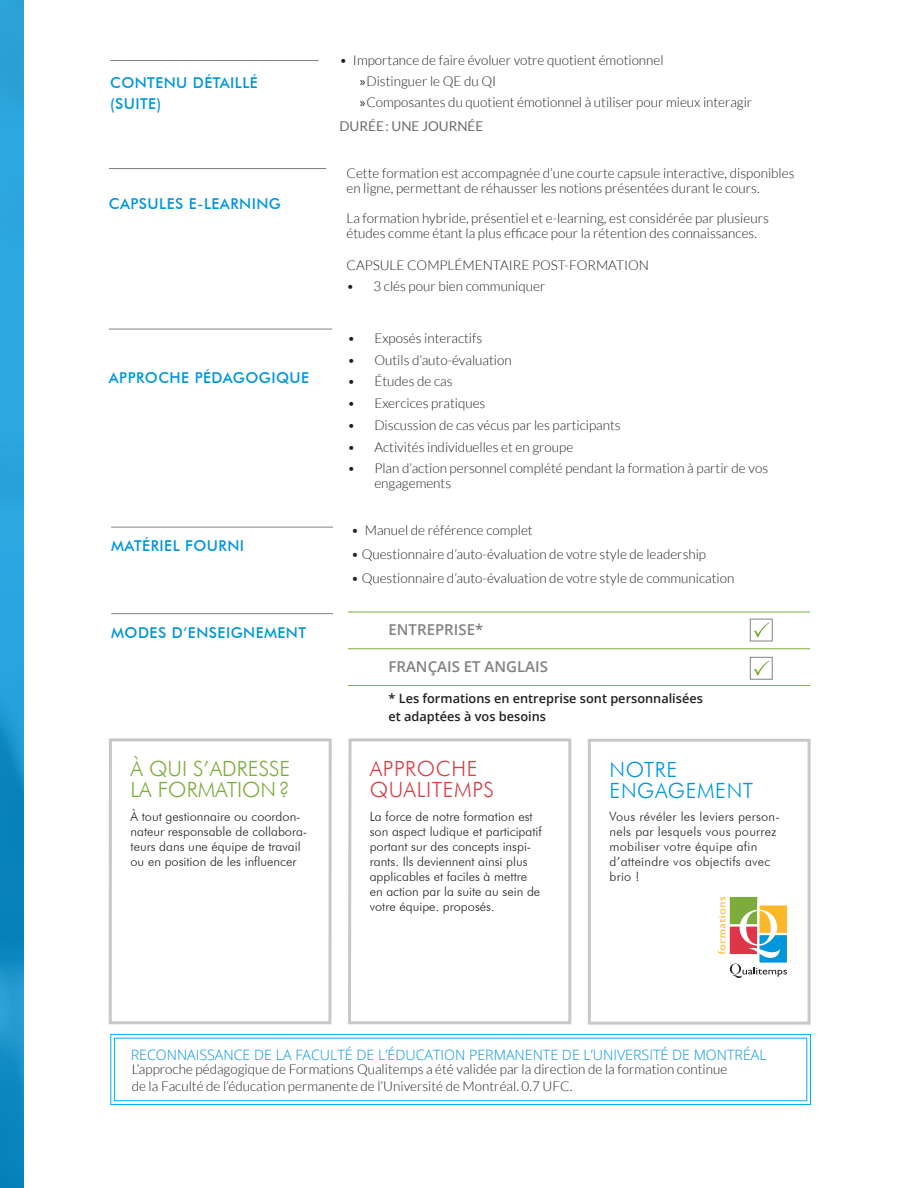
<style>
.page{position:relative;width:918px;height:1188px;background:#fff}
.page>*{position:absolute;margin:0;border:0;box-sizing:border-box;transform-origin:0 0}
.Titres_boîtes_bas{font:300 21px/21px "Futura BT";color:#7eac3c}
.Titres_boîtes_bas-2{font:300 21px/21px "Futura BT";letter-spacing:.03em;color:#d64049}
.Titres_boîtes_bas-3{font:300 21px/21px "Futura BT";letter-spacing:.03em;color:#0096db}
.Rubriques{font:500 15px/21px "Futura BT";letter-spacing:.03em;color:#0096db}
.Rubriques-2{font:500 15px "Futura BT";letter-spacing:.03em;color:#0096d8}
.Modes{font:600 15px "Open Sans";color:#808285}
.Capsule_s{font:300 14.25px "Open Sans";color:#0096db}
.Capsule_s-2{font:300 13.5px/15px "Lato";color:#231f20}
.Boulets_1{font:300 13.5px/15px "Lato";color:#231f20}
.Durée{font:13.5px "Lato";color:#6c6d70}
.Boîtes_bas{font:300 12.75px/15px "Futura BT";color:#231f20}
.Boîtes_bas-2{font:300 12.75px/15px "Futura BT";letter-spacing:.02em;color:#231f20}
.Intro_courant{font:600 12.75px/18px "Open Sans";color:#231f20}
.s1{font-family:"Myriad Pro";font-weight:400}
</style>
<div class="page">
<svg style="left:0;top:0;width:24px;height:1188px;background:#209ad2"></svg>
<hr style="left:109px;top:168px;width:217px;height:1px;background:#808285">
<hr style="left:109px;top:329px;width:223px;height:1px;background:#808285">
<hr style="left:111px;top:527px;width:222px;height:1px;background:#808285">
<hr style="left:110px;top:60px;width:209px;height:1px;background:#808285">
<hr style="left:348px;top:612px;width:462px;height:1px;background:#7eac3c">
<hr style="left:348px;top:648px;width:462px;height:1px;background:#7eac3c">
<hr style="left:348px;top:685px;width:462px;height:1px;background:#7eac3c">
<hr style="left:111px;top:613px;width:222px;height:1px;background:#808285">
<div style="left:750px;top:619px;width:23px;height:22px;border:1px solid #808285"></div>
<svg style="left:754px;top:622px;width:15px;height:16px"></svg>
<div style="left:750px;top:657px;width:23px;height:23px;border:1px solid #808285"></div>
<svg style="left:754px;top:661px;width:15px;height:15px"></svg>
<svg style="left:108px;top:738px;width:224px;height:287px"></svg>
<svg style="left:348px;top:738px;width:224px;height:287px"></svg>
<div style="left:588px;top:739px;width:223px;height:286px;border:3px solid #c7c8ca"></div>
<svg style="left:718px;top:897px;width:7px;height:57px"></svg>
<div style="left:728px;top:895px;width:31px;height:32px;background:#7eac3c;border:2px solid #fff"></div>
<div style="left:728px;top:924px;width:31px;height:32px;background:#df3549;border:2px solid #fff"></div>
<div style="left:757px;top:903px;width:32px;height:32px;background:#fcb828;border:2px solid #fff"></div>
<div style="left:757px;top:933px;width:32px;height:32px;background:#0096db;border:2px solid #fff"></div>
<svg style="left:740px;top:910px;width:40px;height:48px"></svg>
<svg style="left:730px;top:964px;width:57px;height:14px"></svg>
<svg style="left:110px;top:1034px;width:701px;height:71px"></svg>
<div style="left:114px;top:1038px;width:693px;height:63px;border:1px solid #00aeef"></div>
<p class="Rubriques" style="left:110px;top:72px;width:149px">CONTENU DÉTAILLÉ (SUITE)</p>
<p class="Rubriques" style="left:109px;top:193px;width:174px">CAPSULES E-LEARNING</p>
<p class="Rubriques" style="left:109px;top:367px;width:202px">APPROCHE PÉDAGOGIQUE</p>
<p class="Rubriques-2" style="left:111px;top:536px;width:134px">MATÉRIEL FOURNI</p>
<p class="Rubriques-2" style="left:111px;top:624px;width:196px">MODES D’ENSEIGNEMENT</p>
<p class="Titres_boîtes_bas" style="left:131px;top:758px;width:161px">À QUI S’ADRESSE<br>LA FORMATION?</p>
<p class="Boîtes_bas" style="left:131px;top:809px;width:178px">À tout gestionnaire ou coordon&shy;nateur responsable de collabora&shy;teurs dans une équipe de travail ou en position de les influencer</p>
<p class="Capsule_s-2" style="left:339px;top:53px;width:326px">• Importance de faire évoluer votre quotient émotionnel</p>
<p class="Capsule_s-2" style="left:360px;top:74px;width:138px"><span class="s1">»</span>Distinguer le QE du QI</p>
<p class="Capsule_s-2" style="left:360px;top:95px;width:394px"><span class="s1">»</span>Composantes du quotient émotionnel à utiliser pour mieux interagir</p>
<p class="Durée" style="left:339px;top:118px;width:145px">DURÉE: UNE JOURNÉE</p>
<p class="Boulets_1" style="left:347px;top:166px;width:449px">Cette formation est accompagnée d’une courte capsule interactive, disponibles en ligne, permettant de réhausser les notions présentées durant le cours.</p>
<p class="Boulets_1" style="left:347px;top:211px;width:424px">La formation hybride, présentiel et e-learning, est considérée par plusieurs études comme étant la plus efficace pour la rétention des connaissances.</p>
<p class="Boulets_1" style="left:347px;top:257px;width:304px">CAPSULE COMPLÉMENTAIRE POST-FORMATION</p>
<p class="Capsule_s-2" style="left:347px;top:279px;width:200px">• 3 clés pour bien communiquer</p>
<p class="Capsule_s-2" style="left:347px;top:331px;width:136px">• Exposés interactifs</p>
<p class="Capsule_s-2" style="left:347px;top:352px;width:166px">• Outils d’auto-évaluation</p>
<p class="Capsule_s-2" style="left:347px;top:374px;width:107px">• Études de cas</p>
<p class="Capsule_s-2" style="left:347px;top:396px;width:140px">• Exercices pratiques</p>
<p class="Capsule_s-2" style="left:347px;top:418px;width:275px">• Discussion de cas vécus par les participants</p>
<p class="Capsule_s-2" style="left:347px;top:439px;width:227px">• Activités individuelles et en groupe</p>
<p class="Capsule_s-2" style="left:374px;top:461px;width:395px;text-indent:-27px">• Plan d’action personnel complété pendant la formation à partir de vos engagements</p>
<p class="Boulets_1" style="left:351px;top:522px;width:183px">• Manuel de référence complet</p>
<p class="Boulets_1" style="left:351px;top:546px;width:356px">• Questionnaire d’auto-évaluation de votre style de leadership</p>
<p class="Boulets_1" style="left:351px;top:570px;width:385px">• Questionnaire d’auto-évaluation de votre style de communication</p>
<p class="Modes" style="left:388px;top:619px;width:96px">ENTREPRISE*</p>
<p class="Modes" style="left:388px;top:656px;width:161px">FRANÇAIS ET ANGLAIS</p>
<p class="Intro_courant" style="left:388px;top:689px;width:316px">* Les formations en entreprise sont personnalisées et adaptées à vos besoins</p>
<p class="Titres_boîtes_bas-2" style="left:370px;top:758px;width:126px">APPROCHE<br>QUALITEMPS</p>
<p class="Boîtes_bas" style="left:370px;top:809px;width:174px">La force de notre formation est son aspect ludique et participatif portant sur des concepts inspi&shy;rants. Ils deviennent ainsi plus applicables et faciles à mettre en action par la suite au sein de votre équipe. proposés.</p>
<p class="Titres_boîtes_bas-3" style="left:610px;top:758px;width:145px">NOTRE<br>ENGAGEMENT</p>
<p class="Boîtes_bas-2" style="left:610px;top:809px;width:172px">Vous révéler les leviers person&shy;nels par lesquels vous pourrez mobiliser votre équipe afin d’atteindre vos objectifs avec brio !</p>
<p class="Capsule_s" style="left:131px;top:1045px;width:638px">RECONNAISSANCE DE LA FACULTÉ DE L’ÉDUCATION PERMANENTE DE L’UNIVERSITÉ DE MONTRÉAL</p>
<p class="Capsule_s-2" style="left:132px;top:1061px;width:597px;line-height:16.5px">L’approche pédagogique de Formations Qualitemps a été validée par la direction de la formation continue de la Faculté de l’éducation permanente de l’Université de Montréal. 0.7 UFC.</p>
</div>
